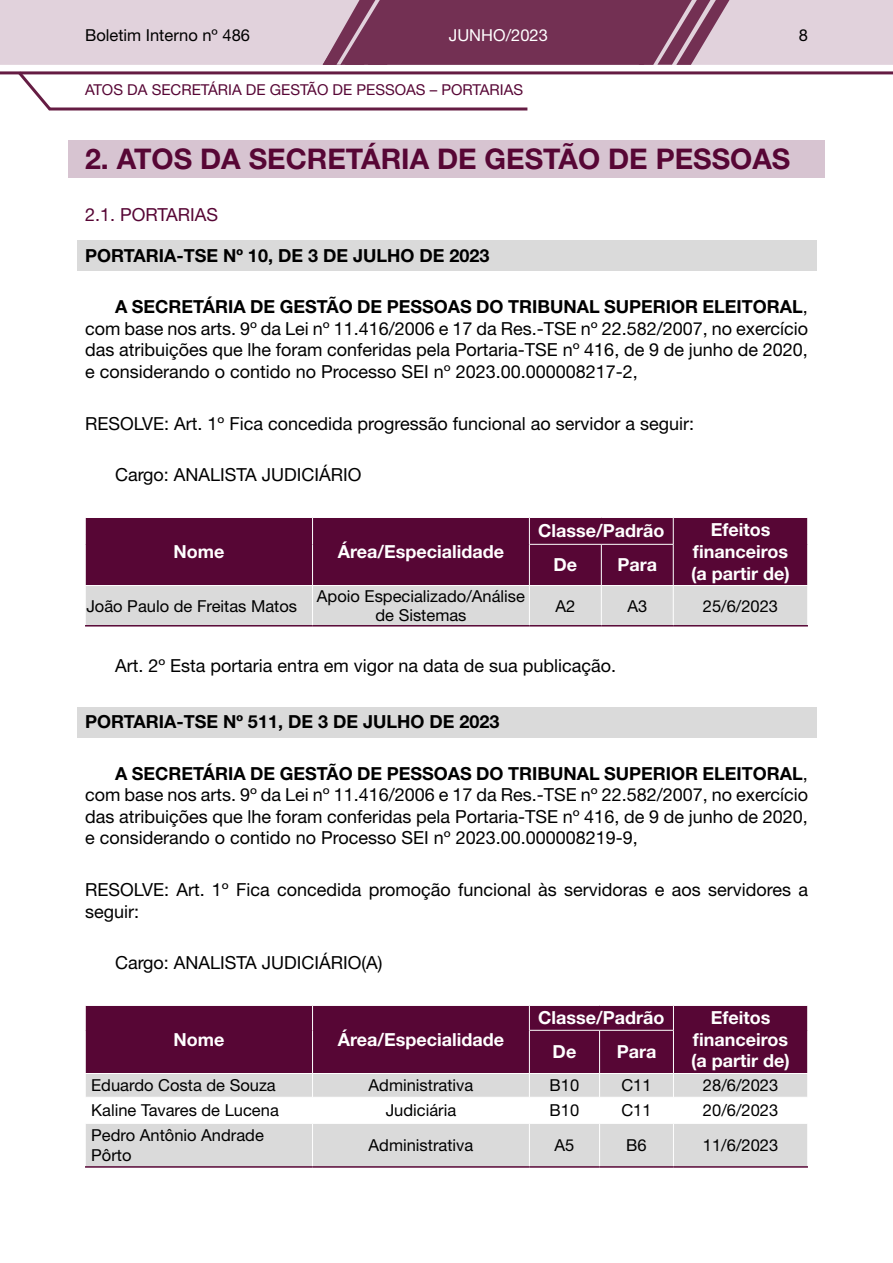
<style>
.page{position:relative;width:893px;height:1263px;background:#fff}
.page>*{position:absolute;margin:0;border:0;box-sizing:border-box;transform-origin:0 0}
.t1{font:700 28.5px "Helvetica Neue LT Std";color:#570635}
.t2{font:18px/21.6px "Helvetica Neue LT Std";color:#000;text-align:justify}
.t3{font:700 18px/21.6px "Helvetica Neue LT Std";color:#fff;text-align:center}
.t4{font:700 18px "Helvetica Neue LT Std";color:#000}
.t5{font:18px "Helvetica Neue LT Std";color:#570635}
.t6{font:16.5px/19.8px "Helvetica Neue LT Std";color:#000;text-align:center}
.t7{font:16.5px "Helvetica Neue LT Std";color:#fff}
.t8{font:15px "Helvetica Neue LT Std";color:#570635}
.s1{font-weight:700}
</style>
<div class="page">
<div style="left:0;top:0;width:893px;height:65px;background:#e1d2dc"></div>
<hr style="left:49px;top:107px;width:478px;height:3px;background:#651c43">
<hr style="left:0;top:71px;width:893px;height:3px;background:#651c43">
<svg style="left:15px;top:71px;width:39px;height:40px"></svg>
<svg style="left:323px;top:0;width:406px;height:65px;background:#804464"></svg>
<div style="left:68px;top:140px;width:757px;height:37px;background:#d7c4d1"></div>
<div style="left:77px;top:241px;width:739px;height:30px;background:#dadada"></div>
<div style="left:77px;top:707px;width:739px;height:31px;background:#dadada"></div>
<div style="left:86px;top:518px;width:721px;height:67px;background:#570635"></div>
<div style="left:86px;top:586px;width:721px;height:39px;background:#dadada"></div>
<svg style="left:85px;top:518px;width:1px;height:26px"></svg>
<svg style="left:312px;top:518px;width:1px;height:26px"></svg>
<hr style="left:312px;top:544px;width:1px;height:41px;background:#fff">
<svg style="left:529px;top:518px;width:1px;height:26px"></svg>
<svg style="left:673px;top:518px;width:1px;height:26px"></svg>
<svg style="left:807px;top:518px;width:1px;height:26px"></svg>
<hr style="left:529px;top:544px;width:72px;height:1px;background:#fff">
<hr style="left:529px;top:544px;width:1px;height:41px;background:#fff">
<hr style="left:601px;top:544px;width:72px;height:1px;background:#fff">
<hr style="left:601px;top:544px;width:1px;height:41px;background:#fff">
<hr style="left:673px;top:544px;width:1px;height:41px;background:#fff">
<hr style="left:312px;top:586px;width:1px;height:39px;background:#fff">
<hr style="left:529px;top:586px;width:1px;height:39px;background:#fff">
<hr style="left:601px;top:586px;width:1px;height:39px;background:#fff">
<hr style="left:673px;top:586px;width:1px;height:39px;background:#fff">
<hr style="left:85px;top:625px;width:228px;height:1px;background:#570635">
<hr style="left:313px;top:625px;width:216px;height:1px;background:#570635">
<hr style="left:529px;top:625px;width:72px;height:1px;background:#570635">
<hr style="left:601px;top:625px;width:72px;height:1px;background:#570635">
<hr style="left:673px;top:625px;width:135px;height:1px;background:#570635">
<div style="left:86px;top:1006px;width:721px;height:67px;background:#570635"></div>
<svg style="left:86px;top:1074px;width:721px;height:92px;fill:#dadada"></svg>
<hr style="left:85px;top:1097px;width:228px;height:1px;background:#fff">
<hr style="left:313px;top:1097px;width:216px;height:1px;background:#fff">
<svg style="left:312px;top:1074px;width:1px;height:49px"></svg>
<hr style="left:529px;top:1097px;width:71px;height:1px;background:#fff">
<svg style="left:529px;top:1074px;width:1px;height:49px"></svg>
<hr style="left:600px;top:1097px;width:73px;height:1px;background:#fff">
<svg style="left:599px;top:1074px;width:1px;height:49px"></svg>
<hr style="left:673px;top:1097px;width:135px;height:1px;background:#fff">
<svg style="left:673px;top:1074px;width:1px;height:49px"></svg>
<hr style="left:85px;top:1123px;width:228px;height:1px;background:#fff">
<hr style="left:313px;top:1123px;width:216px;height:1px;background:#fff">
<hr style="left:312px;top:1123px;width:1px;height:43px;background:#fff">
<hr style="left:529px;top:1123px;width:71px;height:1px;background:#fff">
<hr style="left:529px;top:1123px;width:1px;height:43px;background:#fff">
<hr style="left:600px;top:1123px;width:73px;height:1px;background:#fff">
<hr style="left:599px;top:1123px;width:1px;height:43px;background:#fff">
<hr style="left:673px;top:1123px;width:135px;height:1px;background:#fff">
<hr style="left:673px;top:1123px;width:1px;height:43px;background:#fff">
<svg style="left:85px;top:1006px;width:1px;height:24px"></svg>
<svg style="left:312px;top:1005px;width:1px;height:25px"></svg>
<hr style="left:312px;top:1030px;width:1px;height:43px;background:#fff">
<svg style="left:529px;top:1005px;width:1px;height:25px"></svg>
<svg style="left:673px;top:1005px;width:1px;height:25px"></svg>
<svg style="left:807px;top:1006px;width:1px;height:24px"></svg>
<hr style="left:529px;top:1030px;width:71px;height:1px;background:#fff">
<hr style="left:529px;top:1030px;width:1px;height:43px;background:#fff">
<hr style="left:600px;top:1030px;width:74px;height:1px;background:#fff">
<hr style="left:599px;top:1030px;width:1px;height:43px;background:#fff">
<hr style="left:673px;top:1030px;width:1px;height:43px;background:#fff">
<hr style="left:85px;top:1166px;width:228px;height:2px;background:#570635">
<hr style="left:313px;top:1166px;width:216px;height:2px;background:#570635">
<hr style="left:529px;top:1166px;width:71px;height:2px;background:#570635">
<hr style="left:600px;top:1166px;width:73px;height:2px;background:#570635">
<hr style="left:673px;top:1166px;width:135px;height:2px;background:#570635">
<p class="t6" style="left:85px;top:25px;width:166px">Boletim Interno nº 486</p>
<p class="t7" style="left:449px;top:25px;width:101px">JUNHO/2023</p>
<p class="t6" style="left:799px;top:25px;width:11px">8</p>
<p class="t8" style="left:85px;top:81px;width:440px">ATOS DA SECRETÁRIA DE GESTÃO DE PESSOAS – PORTARIAS</p>
<h1 class="t1" style="left:85px;top:141px;width:707px">2. ATOS DA SECRETÁRIA DE GESTÃO DE PESSOAS</h1>
<p class="t5" style="left:85px;top:204px;width:135px">2.1. PORTARIAS</p>
<p class="t4" style="left:85px;top:244px;width:406px">PORTARIA-TSE Nº 10, DE 3 DE JULHO DE 2023</p>
<p class="t2" style="left:85px;top:296px;width:724px;text-indent:30px"><span class="s1">A SECRETÁRIA DE GESTÃO DE PESSOAS DO TRIBUNAL SUPERIOR ELEITORAL</span>, com base nos arts. 9º da Lei nº 11.416/2006 e 17 da Res.-TSE nº 22.582/2007, no exercício das atribuições que lhe foram conferidas pela Portaria-TSE nº 416, de 9 de junho de 2020, e considerando o contido no Processo SEI nº 2023.00.000008217-2,</p>
<p class="t2" style="left:85px;top:412px;width:610px">RESOLVE: Art. 1º Fica concedida progressão funcional ao servidor a seguir:</p>
<p class="t2" style="left:115px;top:464px;width:248px">Cargo: ANALISTA JUDICIÁRIO</p>
<p class="t3" style="left:173px;top:540px;width:52px">Nome</p>
<p class="t3" style="left:338px;top:540px;width:168px">Área/Especialidade</p>
<p class="t3" style="left:538px;top:520px;width:128px">Classe/Padrão</p>
<p class="t3" style="left:691px;top:519px;width:100px">Efeitos financeiros (a partir de)</p>
<p class="t3" style="left:554px;top:554px;width:25px">De</p>
<p class="t3" style="left:617px;top:554px;width:41px">Para</p>
<p class="t6" style="left:86px;top:595px;width:212px">João Paulo de Freitas Matos</p>
<p class="t6" style="left:317px;top:586px;width:210px">Apoio Especializado/Análise de Sistemas</p>
<p class="t6" style="left:555px;top:595px;width:21px">A2</p>
<p class="t6" style="left:627px;top:595px;width:21px">A3</p>
<p class="t6" style="left:703px;top:595px;width:77px">25/6/2023</p>
<p class="t2" style="left:115px;top:655px;width:503px">Art. 2º Esta portaria entra em vigor na data de sua publicação.</p>
<p class="t4" style="left:85px;top:711px;width:416px">PORTARIA-TSE Nº 511, DE 3 DE JULHO DE 2023</p>
<p class="t2" style="left:85px;top:762px;width:724px;text-indent:30px"><span class="s1">A SECRETÁRIA DE GESTÃO DE PESSOAS DO TRIBUNAL SUPERIOR ELEITORAL</span>, com base nos arts. 9º da Lei nº 11.416/2006 e 17 da Res.-TSE nº 22.582/2007, no exercício das atribuições que lhe foram conferidas pela Portaria-TSE nº 416, de 9 de junho de 2020, e considerando o contido no Processo SEI nº 2023.00.000008219-9,</p>
<p class="t2" style="left:85px;top:878px;width:724px">RESOLVE: Art. 1º Fica concedida promoção funcional às servidoras e aos servidores a seguir:</p>
<p class="t2" style="left:115px;top:952px;width:269px">Cargo: ANALISTA JUDICIÁRIO(A)</p>
<p class="t3" style="left:173px;top:1028px;width:52px">Nome</p>
<p class="t3" style="left:338px;top:1028px;width:168px">Área/Especialidade</p>
<p class="t3" style="left:538px;top:1007px;width:128px">Classe/Padrão</p>
<p class="t3" style="left:691px;top:1007px;width:100px">Efeitos financeiros (a partir de)</p>
<p class="t3" style="left:553px;top:1041px;width:25px">De</p>
<p class="t3" style="left:617px;top:1041px;width:41px">Para</p>
<p class="t6" style="left:91px;top:1075px;width:186px">Eduardo Costa de Souza</p>
<p class="t6" style="left:369px;top:1075px;width:106px">Administrativa</p>
<p class="t6" style="left:550px;top:1075px;width:31px">B10</p>
<p class="t6" style="left:621px;top:1075px;width:32px">C11</p>
<p class="t6" style="left:703px;top:1075px;width:77px">28/6/2023</p>
<p class="t6" style="left:91px;top:1100px;width:189px">Kaline Tavares de Lucena</p>
<p class="t6" style="left:386px;top:1100px;width:72px">Judiciária</p>
<p class="t6" style="left:550px;top:1100px;width:31px">B10</p>
<p class="t6" style="left:621px;top:1100px;width:32px">C11</p>
<p class="t6" style="left:703px;top:1100px;width:77px">20/6/2023</p>
<p class="t6" style="left:91px;top:1125px;width:174px;text-align:left">Pedro Antônio Andrade<br>Pôrto</p>
<p class="t6" style="left:369px;top:1135px;width:106px">Administrativa</p>
<p class="t6" style="left:554px;top:1135px;width:21px">A5</p>
<p class="t6" style="left:626px;top:1135px;width:22px">B6</p>
<p class="t6" style="left:703px;top:1135px;width:77px">11/6/2023</p>
</div>
